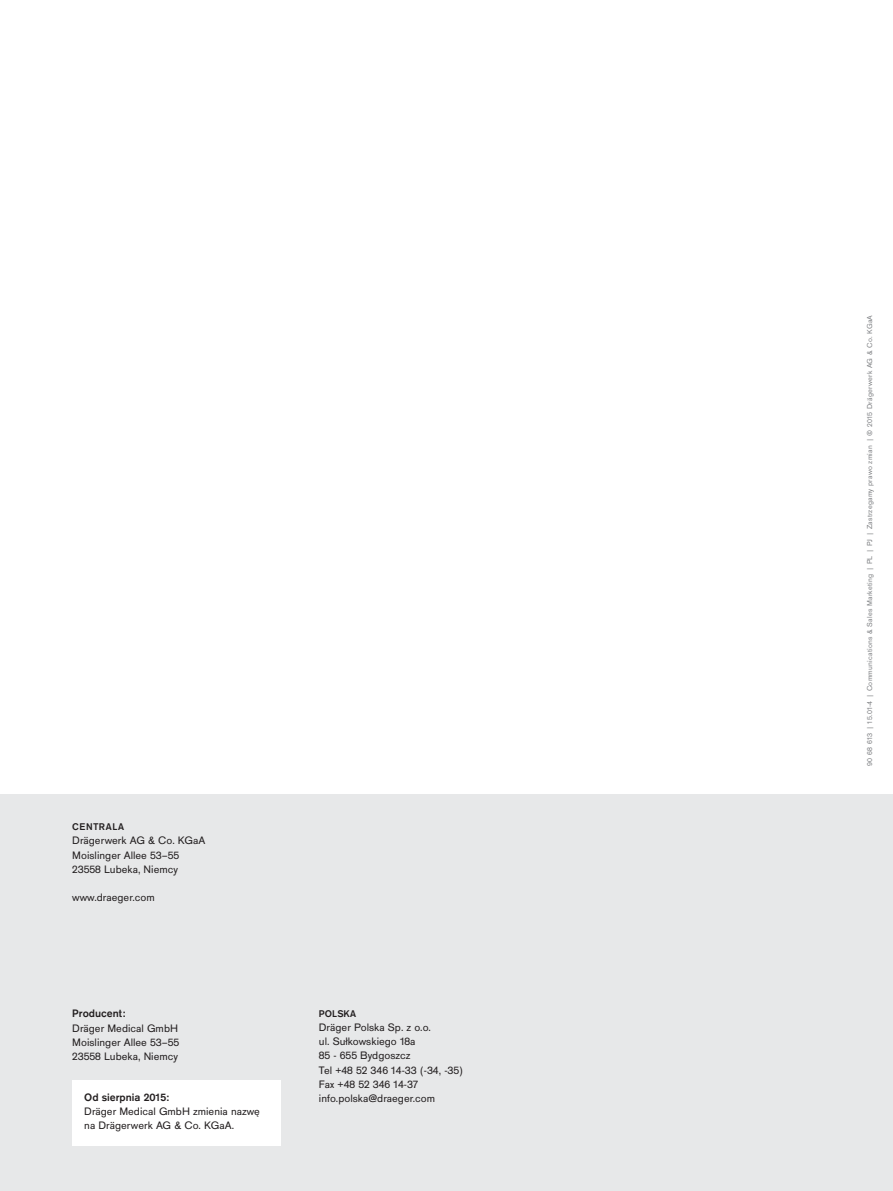
<style>
.page{position:relative;width:893px;height:1191px;background:#fff}
.page>*{position:absolute;margin:0;border:0;box-sizing:border-box;transform-origin:0 0}
.t1{font:11.25px/14.2px "Draeger San";color:#231f20}
.t2{font:700 11.25px "Draeger San";color:#231f20}
.t3{font:700 10.2px "Draeger San";letter-spacing:.055em;color:#231f20}
.t4{font:7.5px "Draeger San";letter-spacing:.025em;color:#808285}
</style>
<div class="page">
<div style="left:0;top:794px;width:893px;height:397px;background:#e7e8e9"></div>
<div style="left:72px;top:1080px;width:209px;height:66px;background:#fff"></div>
<p class="t3" style="left:72px;top:820px;width:53px">CENTRALA</p>
<p class="t1" style="left:72px;top:833px;width:135px">Drägerwerk AG &amp; Co. KGaA<br>Moislinger Allee 53–55<br>23558 Lubeka, Niemcy</p>
<p class="t1" style="left:72px;top:890px;width:84px">www.draeger.com</p>
<p class="t2" style="left:72px;top:1007px;width:55px">Producent:</p>
<p class="t1" style="left:72px;top:1020px;width:109px;text-align:justify">Dräger Medical GmbH Moislinger Allee 53–55<br>23558 Lubeka, Niemcy</p>
<p class="t2" style="left:84px;top:1090px;width:87px">Od sierpnia 2015:</p>
<p class="t1" style="left:84px;top:1104px;width:177px">Dräger Medical GmbH zmienia nazwę na Drägerwerk AG &amp; Co. KGaA.</p>
<p class="t3" style="left:319px;top:1007px;width:39px">POLSKA</p>
<p class="t1" style="left:319px;top:1020px;width:146px">Dräger Polska Sp. z o.o.<br>ul. Sułkowskiego 18a<br>85 - 655 Bydgoszcz<br>Tel +48 52 346 14-33 (-34, -35)<br>Fax +48 52 346 14-37 info.polska@draeger.com</p>
<p class="t4" style="left:865px;top:765px;width:452px;rotate:-90deg">90 68 613 | 15.01-4 | Communications &amp; Sales Marketing | PL | PJ | Zastrzegamy prawo zmian | © 2015 Drägerwerk AG &amp; Co. KGaA</p>
</div>
